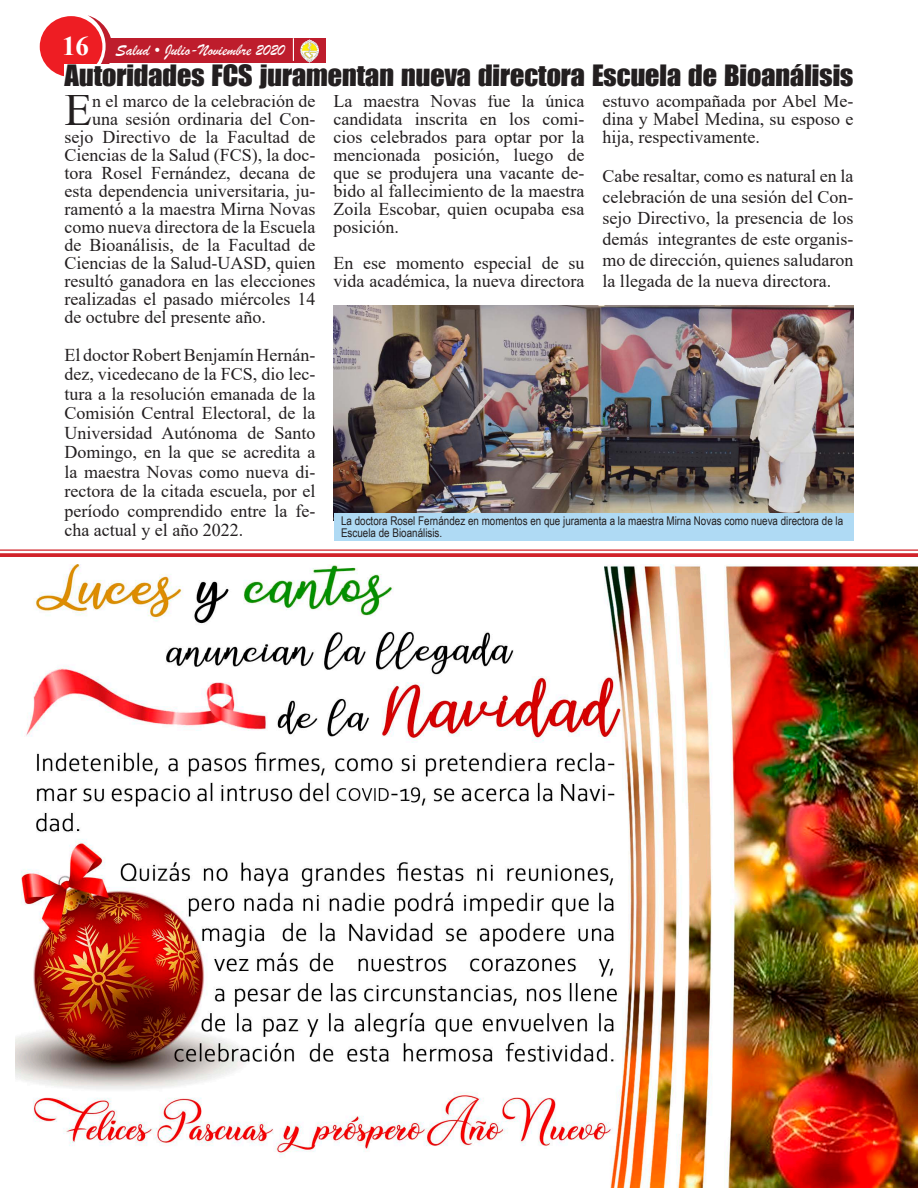
<style>
.page{position:relative;width:918px;height:1188px;background:#fff}
.page>*{position:absolute;margin:0;border:0;box-sizing:border-box;transform-origin:0 0}
.Titulos{font:45.15px "Times New Roman";color:#231f20}
.Titulos-2{font:27px "Impact";letter-spacing:-.01em;color:#231f20;scale:1.06 1}
.t1{font:700 27px "Times New Roman";color:#fff}
.Titulos-3{font:18px/18px "Times New Roman";color:#231f20;text-align:justify}
.t2{font:16.5px "Brush Script";color:#fff}
.Pie_de_foto{font:12px/12px "Arial Narrow";color:#231f20}
</style>
<div class="page">
<svg style="left:64px;top:15px;width:49px;height:49px"></svg>
<div style="left:40px;top:16px;width:62px;height:61px;background:#ee1d23;border-radius:50%"></div>
<div style="left:108px;top:39px;width:218px;height:24px;background:#be1d2c"></div>
<svg style="left:293px;top:38px;width:1px;height:23px"></svg>
<svg style="left:300px;top:38px;width:21px;height:25px"></svg>
<img style="left:301px;top:40px;width:17px;height:22px">
<img style="left:15px;top:564px;width:903px;height:624px">
<div style="left:64px;top:64px;width:789px;height:31px;background:#fff"></div>
<img style="left:334px;top:305px;width:520px;height:208px">
<div style="left:334px;top:513px;width:520px;height:28px;background:#afdaf4"></div>
<hr style="left:0;top:549px;width:918px;height:2px;background:#d1232a">
<svg style="left:0;top:553px;width:918px;height:4px;background:#d33036"></svg>
<h2 class="t1" style="left:62px;top:26px;width:28px">16</h2>
<p class="t2" style="left:115px;top:40px;width:171px">Salud • Julio-Noviembre 2020</p>
<p class="Titulos" style="left:64px;top:78px;width:29px">E</p>
<p class="Titulos-3" style="left:92px;top:92px;width:225px">n el marco de la celebración de</p>
<p class="Titulos-2" style="left:64px;top:54px;width:746px">Autoridades FCS juramentan nueva directora Escuela de Bioanálisis</p>
<p class="Titulos-3" style="left:333px;top:92px;width:253px">La maestra Novas fue la única candidata inscrita en los comi&shy;cios celebrados para optar por la mencionada posición, luego de que se produjera una vacante de&shy;bido al fallecimiento de la maestra Zoila Escobar, quien ocupaba esa posición.</p>
<p class="Titulos-3" style="left:333px;top:254px;width:253px">En ese momento especial de su vida académica, la nueva directora</p>
<p class="Titulos-3" style="left:603px;top:92px;width:252px">estuvo acompañada por Abel Me&shy;dina y Mabel Medina, su esposo e hija, respectivamente.</p>
<p class="Titulos-3" style="left:603px;top:165px;width:253px;line-height:21px">Cabe resaltar, como es natural en la celebración de una sesión del Con&shy;sejo Directivo, la presencia de los demás integrantes de este organis&shy;mo de dirección, quienes saludaron la llegada de la nueva directora.</p>
<p class="Titulos-3" style="left:92px;top:110px;width:225px">una sesión ordinaria del Con-</p>
<p class="Titulos-3" style="left:64px;top:128px;width:253px">sejo Directivo de la Facultad de</p>
<p class="Titulos-3" style="left:64px;top:146px;width:252px">Ciencias de la Salud (FCS), la doc-</p>
<p class="Titulos-3" style="left:64px;top:164px;width:252px">tora Rosel Fernández, decana de</p>
<p class="Titulos-3" style="left:64px;top:182px;width:252px">esta dependencia universitaria, ju-</p>
<p class="Titulos-3" style="left:64px;top:200px;width:253px">ramentó a la maestra Mirna Novas</p>
<p class="Titulos-3" style="left:64px;top:218px;width:253px">como nueva directora de la Escuela</p>
<p class="Titulos-3" style="left:64px;top:236px;width:253px">de Bioanálisis, de la Facultad de</p>
<p class="Titulos-3" style="left:64px;top:254px;width:253px">Ciencias de la Salud-UASD, quien</p>
<p class="Titulos-3" style="left:64px;top:272px;width:253px">resultó ganadora en las elecciones</p>
<p class="Titulos-3" style="left:64px;top:290px;width:252px">realizadas el pasado miércoles 14</p>
<p class="Titulos-3" style="left:64px;top:308px;width:203px">de octubre del presente año.</p>
<p class="Titulos-3" style="left:64px;top:344px;width:253px;line-height:19.5px">El doctor Robert Benjamín Hernán&shy;dez, vicedecano de la FCS, dio lec&shy;tura a la resolución emanada de la Comisión Central Electoral, de la Universidad Autónoma de Santo Domingo, en la que se acredita a la maestra Novas como nueva di&shy;rectora de la citada escuela, por el período comprendido entre la fe&shy;cha actual y el año 2022.</p>
<p class="Pie_de_foto" style="left:341px;top:515px;width:504px">La doctora Rosel Fernández en momentos en que juramenta a la maestra Mirna Novas como nueva directora de la<br>Escuela de Bioanálisis.</p>
</div>
